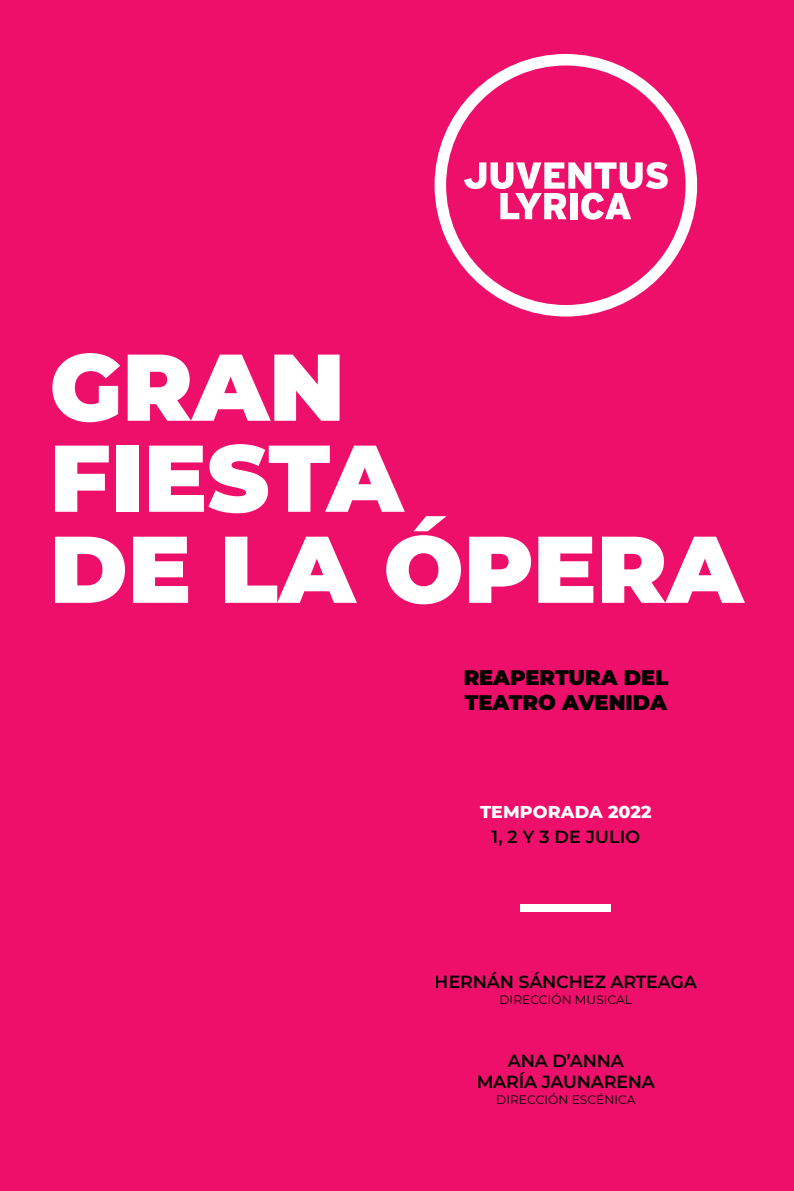
<style>
.page{position:relative;width:794px;height:1191px;background:#ed0f69}
.page>*{position:absolute;margin:0;border:0;box-sizing:border-box;transform-origin:0 0}
.t1{font:900 94.5px/91px "Montserrat";color:#fff}
.t2{font:900 21px/25.2px "Montserrat";color:#000}
.t3{font:600 17.5px/21px "Montserrat";letter-spacing:-.01em;color:#000;text-align:center}
.t4{font:800 17.5px "Montserrat";letter-spacing:.005em;color:#fff}
.t5{font:12.25px "Montserrat";color:#000}
</style>
<div class="page">
<div style="left:520px;top:904px;width:91px;height:7px;background:#fff"></div>
<svg style="left:434px;top:54px;width:263px;height:262px"></svg>
<svg style="left:464px;top:162px;width:203px;height:58px"></svg>
<h1 class="t1" style="left:50px;top:336px;width:695px">GRAN<br>FIESTA<br>DE LA ÓPERA</h1>
<p class="t2" style="left:463px;top:663px;width:206px">REAPERTURA DEL<br>TEATRO AVENIDA</p>
<p class="t4" style="left:480px;top:799px;width:173px">TEMPORADA 2022</p>
<p class="t3" style="left:491px;top:825px;width:150px">1, 2 Y 3 DE JULIO</p>
<p class="t3" style="left:435px;top:970px;width:264px">HERNÁN SÁNCHEZ ARTEAGA</p>
<p class="t5" style="left:499px;top:991px;width:134px">DIRECCIÓN MUSICAL</p>
<p class="t3" style="left:476px;top:1049px;width:180px">ANA D’ANNA<br>MARÍA JAUNARENA</p>
<p class="t5" style="left:496px;top:1091px;width:141px">DIRECCIÓN ESCÉNICA</p>
</div>
